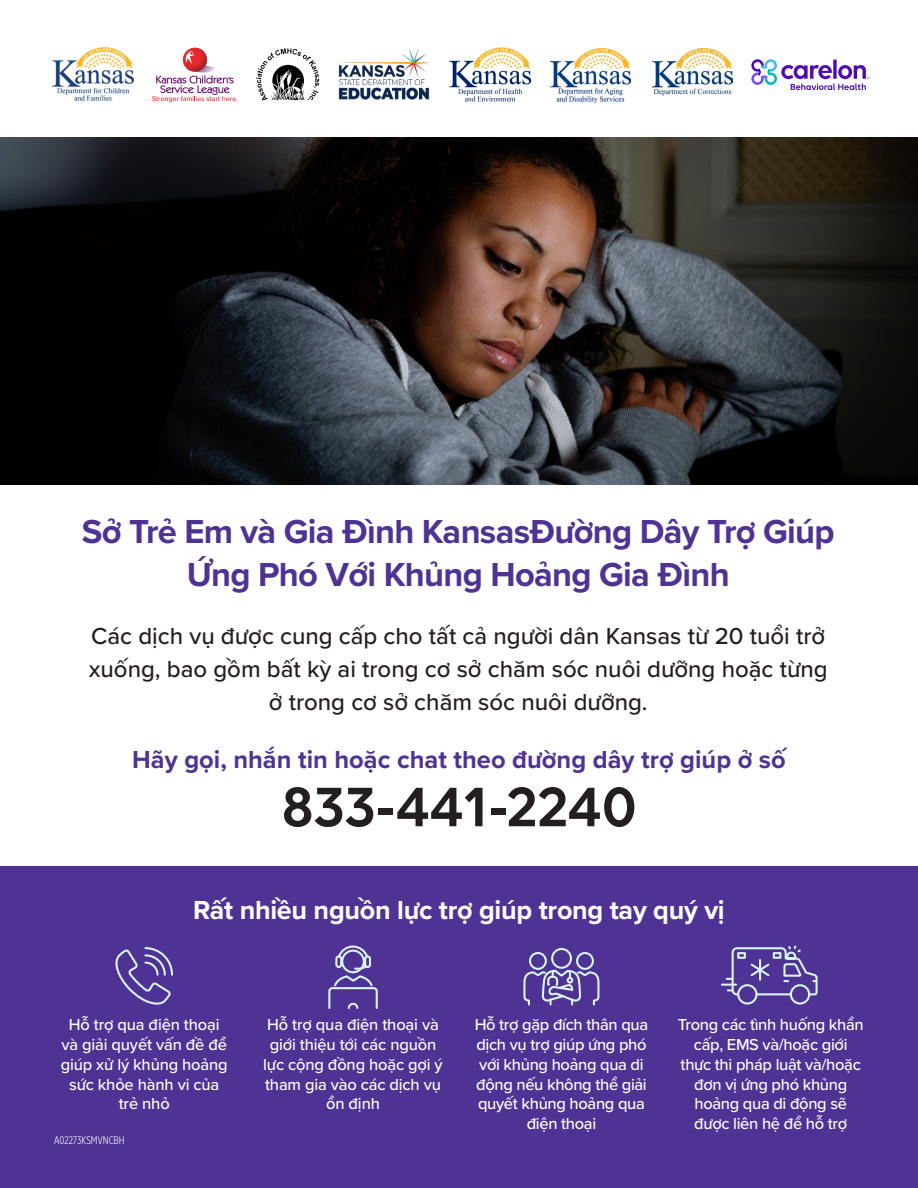
<style>
.page{position:relative;width:918px;height:1188px;background:#fff}
.page>*{position:absolute;margin:0;border:0;box-sizing:border-box;transform-origin:0 0}
.t1{font:600 60px "Elevance Sans";letter-spacing:.01em;color:#231f20}
.t2{font:700 34.5px/43.5px "Proxima Nova";letter-spacing:-.02em;color:#4f3394;text-align:center}
.t3{font:700 27px "Proxima Nova";letter-spacing:-.01em;color:#fff}
.t4{font:700 25.5px "Proxima Nova";color:#4f3394}
.t5{font:500 24px/33px "Proxima Nova";color:#231f20;text-align:center}
.t6{font:500 16.5px/19.8px "Proxima Nova";letter-spacing:-.02em;color:#fff;text-align:center}
.t7{font:12px "Elevance Sans Condensed";color:#fff}
</style>
<div class="page">
<div style="left:0;top:866px;width:918px;height:322px;background:#4f3394"></div>
<svg style="left:751px;top:59px;width:119px;height:31px"></svg>
<img style="left:449px;top:48px;width:83px;height:54px">
<img style="left:551px;top:49px;width:80px;height:53px">
<img style="left:652px;top:49px;width:81px;height:47px">
<img style="left:53px;top:48px;width:81px;height:53px">
<svg style="left:256px;top:48px;width:63px;height:52px"></svg>
<img style="left:338px;top:48px;width:92px;height:52px">
<svg style="left:115px;top:947px;width:58px;height:58px"></svg>
<div style="left:737px;top:984px;width:21px;height:21px;border:2px solid #d9f5f5;border-radius:50%"></div>
<div style="left:790px;top:984px;width:20px;height:21px;border:2px solid #d9f5f5;border-radius:50%"></div>
<svg style="left:721px;top:945px;width:97px;height:51px"></svg>
<svg style="left:523px;top:948px;width:77px;height:58px"></svg>
<svg style="left:328px;top:945px;width:50px;height:64px"></svg>
<img style="left:0;top:137px;width:918px;height:348px">
<img style="left:199px;top:66px;width:16px;height:6px">
<img style="left:183px;top:48px;width:24px;height:24px;border-radius:12px">
<svg style="left:185px;top:51px;width:10px;height:13px"></svg>
<svg style="left:152px;top:75px;width:85px;height:27px"></svg>
<p class="t2" style="left:82px;top:509px;width:754px">Sở Trẻ Em và Gia Đình KansasĐường Dây Trợ Giúp<br>Ứng Phó Với Khủng Hoảng Gia Đình</p>
<p class="t5" style="left:89px;top:618px;width:740px">Các dịch vụ được cung cấp cho tất cả người dân Kansas từ 20 tuổi trở xuống, bao gồm bất kỳ ai trong cơ sở chăm sóc nuôi dưỡng hoặc từng ở trong cơ sở chăm sóc nuôi dưỡng.</p>
<p class="t4" style="left:132px;top:741px;width:655px">Hãy gọi, nhắn tin hoặc chat theo đường dây trợ giúp ở số</p>
<p class="t1" style="left:282px;top:770px;width:357px">833-441-2240</p>
<p class="t3" style="left:193px;top:890px;width:533px">Rất nhiều nguồn lực trợ giúp trong tay quý vị</p>
<p class="t6" style="left:61px;top:1014px;width:169px">Hỗ trợ qua điện thoại và giải quyết vấn đề để giúp xử lý khủng hoảng sức khỏe hành vi của trẻ nhỏ</p>
<p class="t6" style="left:263px;top:1014px;width:181px">Hỗ trợ qua điện thoại và giới thiệu tới các nguồn lực cộng đồng hoặc gợi ý tham gia vào các dịch vụ ổn định</p>
<p class="t6" style="left:475px;top:1014px;width:175px">Hỗ trợ gặp đích thân qua dịch vụ trợ giúp ứng phó với khủng hoảng qua di động nếu không thể giải quyết khủng hoảng qua điện thoại</p>
<p class="t6" style="left:678px;top:1014px;width:187px">Trong các tình huống khẩn cấp, EMS và/hoặc giới thực thi pháp luật và/hoặc đơn vị ứng phó khủng hoảng qua di động sẽ được liên hệ để hỗ trợ</p>
<p class="t7" style="left:54px;top:1134px;width:72px">A02273KSMVNCBH</p>
</div>
